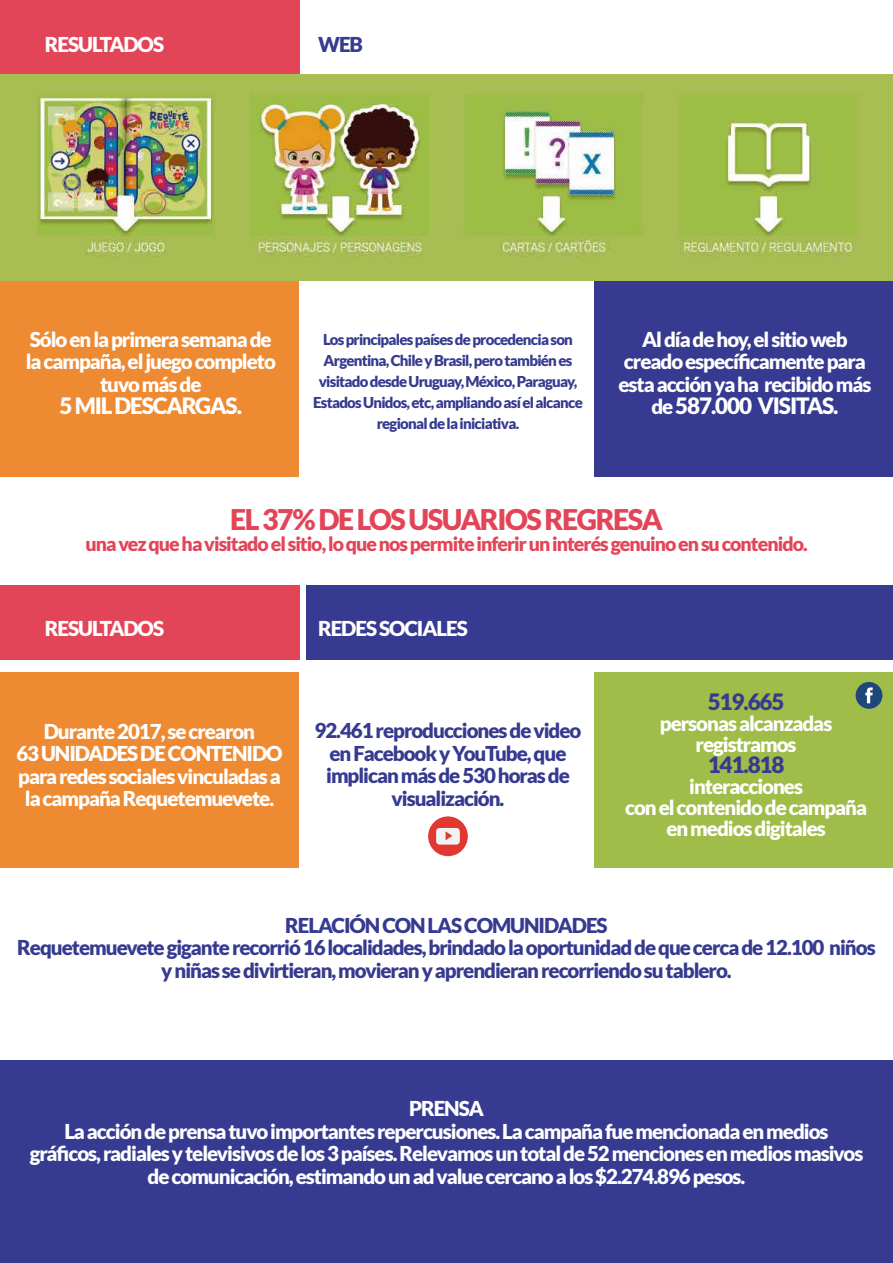
<style>
.page{position:relative;width:893px;height:1263px;background:#fff}
.page>*{position:absolute;margin:0;border:0;box-sizing:border-box;transform-origin:0 0}
.t1{font:900 28.5px "Lato";letter-spacing:-.05em;color:#e24558}
.t2{font:900 22.5px "Lato";letter-spacing:-.05em;color:#fff}
.t3{font:900 22.5px "Lato";letter-spacing:-.05em;color:#363a90}
.t4{font:900 20.55px/22.5px "Lato";letter-spacing:-.05em;color:#fff;text-align:center}
.t5{font:900 20.55px/22.5px "Lato";letter-spacing:-.05em;color:#363a90;text-align:center}
.t6{font:900 19.5px "Lato";letter-spacing:-.05em;color:#e24558}
.t7{font:900 15px/21px "Lato";letter-spacing:-.05em;color:#363a90;text-align:center}
.s1{font-size:20.55px}
</style>
<div class="page">
<div style="left:594px;top:281px;width:299px;height:195px;background:#363a90"></div>
<div style="left:0;top:0;width:299px;height:75px;background:#e24558"></div>
<div style="left:0;top:585px;width:299px;height:75px;background:#e24558"></div>
<div style="left:306px;top:585px;width:587px;height:75px;background:#363a90"></div>
<div style="left:0;top:1060px;width:893px;height:203px;background:#363a90"></div>
<div style="left:0;top:281px;width:299px;height:195px;background:#ee8a32"></div>
<div style="left:0;top:672px;width:299px;height:196px;background:#ee8a32"></div>
<div style="left:594px;top:672px;width:299px;height:196px;background:#a0bc49"></div>
<img style="left:0;top:75px;width:893px;height:205px">
<div style="left:428px;top:816px;width:40px;height:40px;background:#e23831;border-radius:50%"></div>
<svg style="left:436px;top:828px;width:24px;height:16px"></svg>
<div style="left:856px;top:682px;width:26px;height:27px;background:#1d467b;border-radius:50%"></div>
<svg style="left:865px;top:687px;width:8px;height:16px"></svg>
<p class="t4" style="left:45px;top:33px;width:121px">RESULTADOS</p>
<p class="t5" style="left:318px;top:33px;width:46px">WEB</p>
<p class="t4" style="left:26px;top:328px;width:252px">Sólo en la primera semana de la campaña, el juego completo tuvo más de</p>
<p class="t2" style="left:60px;top:393px;width:184px">5 MIL DESCARGAS.</p>
<p class="t7" style="left:313px;top:329px;width:271px">Los principales países de procedencia son Argentina, Chile y Brasil, pero también es visitado desde Uruguay, México, Paraguay, Estados Unidos, etc, ampliando así el alcance regional de la iniciativa.</p>
<p class="t4" style="left:618px;top:328px;width:254px">Al día de hoy, el sitio web creado específicamente para esta acción ya ha recibido más</p>
<p class="t2" style="left:651px;top:393px;width:189px"><span class="s1">de</span> 587.000 VISITAS.</p>
<h1 class="t1" style="left:230px;top:503px;width:434px">EL 37% DE LOS USUARIOS REGRESA</h1>
<p class="t6" style="left:85px;top:533px;width:724px">una vez que ha visitado el sitio, lo que nos permite inferir un interés genuino en su contenido.</p>
<p class="t4" style="left:45px;top:617px;width:121px">RESULTADOS</p>
<p class="t4" style="left:318px;top:617px;width:151px">REDES SOCIALES</p>
<p class="t4" style="left:16px;top:719px;width:268px">Durante 2017, se crearon<br>63 UNIDADES DE CONTENIDO para redes sociales vinculadas a la campaña Requetemuevete.</p>
<p class="t5" style="left:315px;top:719px;width:268px">92.461 reproducciones de video en Facebook y YouTube, que implican más de 530 horas de visualización.</p>
<p class="t3" style="left:708px;top:689px;width:78px">519.665</p>
<p class="t4" style="left:660px;top:713px;width:174px;line-height:21px">personas alcanzadas registramos</p>
<p class="t3" style="left:708px;top:752px;width:78px">141.818</p>
<p class="t4" style="left:625px;top:776px;width:244px;line-height:21px">interacciones<br>con el contenido de campaña en medios digitales</p>
<p class="t5" style="left:17px;top:913px;width:860px">RELACIÓN CON LAS COMUNIDADES<br>Requetemuevete gigante recorrió 16 localidades, brindado la oportunidad de que cerca de 12.100 niños y niñas se divirtieran, movieran y aprendieran recorriendo su tablero.</p>
<p class="t4" style="left:30px;top:1097px;width:835px">PRENSA<br>La acción de prensa tuvo importantes repercusiones. La campaña fue mencionada en medios gráficos, radiales y televisivos de los 3 países. Relevamos un total de 52 menciones en medios masivos de comunicación, estimando un ad value cercano a los $2.274.896 pesos.</p>
</div>
